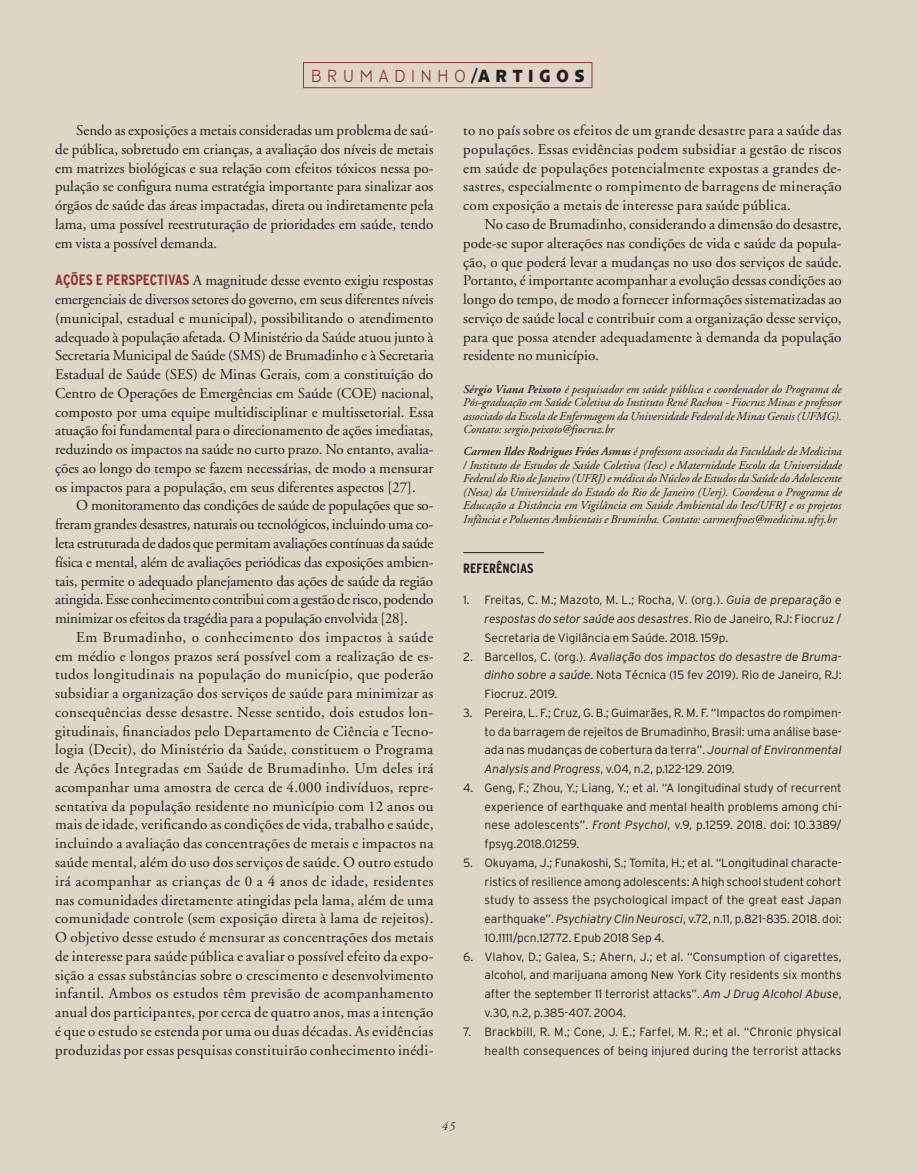
<style>
.page{position:relative;width:918px;height:1174px;background:#fff}
.page>*{position:absolute;margin:0;border:0;box-sizing:border-box;transform-origin:0 0}
.t1{font:300 18px "Anisette Petite";letter-spacing:.38em;color:#92342e;scale:.85 1}
.t2{font:15px/18.8px "Adobe Garamond";color:#231f20;text-align:justify}
.t3{font:700 condensed 13.5px "Interstate";color:#231f20}
.t4{font:300 12px/18.8px "Interstate";color:#231f20;text-align:justify}
.t5{font:italic 12px/13.5px "Adobe Garamond";color:#231f20;text-align:justify}
.s1{font-weight:700;color:#231f20}
.s2{font-family:"Interstate";font-weight:700;font-stretch:condensed;color:#92342e}
.s3{font-weight:600}
.s4{font-style:italic}
</style>
<div class="page">
<div style="left:13px;top:0;width:905px;height:1173px;background:#ded5c6"></div>
<div style="left:0;top:0;width:13px;height:1173px;background:#ded5c6"></div>
<div style="left:303px;top:62px;width:289px;height:26px;border:1px solid #92342e"></div>
<hr style="left:463px;top:552px;width:81px;height:1px;background:#231f20">
<p class="t1" style="left:311px;top:66px;width:323px">BRUMADINHO<span class="s1">/ARTIGOS</span></p>
<p class="t2" style="left:55px;top:121px;width:380px;text-indent:21px">Sendo as exposições a metais consideradas um problema de saú&shy;de pública, sobretudo em crianças, a avaliação dos níveis de metais em matrizes biológicas e sua relação com efeitos tóxicos nessa po&shy;pulação se configura numa estratégia importante para sinalizar aos órgãos de saúde das áreas impactadas, direta ou indiretamente pela lama, uma possível reestruturação de prioridades em saúde, tendo em vista a possível demanda.</p>
<p class="t2" style="left:55px;top:271px;width:380px"><span class="s2">AÇÕES E PERSPECTIVAS</span> A magnitude desse evento exigiu respostas emergenciais de diversos setores do governo, em seus diferentes níveis (municipal, estadual e municipal), possibilitando o atendimento adequado à população afetada. O Ministério da Saúde atuou junto à Secretaria Municipal de Saúde (SMS) de Brumadinho e à Secretaria Estadual de Saúde (SES) de Minas Gerais, com a constituição do Centro de Operações de Emergências em Saúde (COE) nacional, composto por uma equipe multidisciplinar e multissetorial. Essa atuação foi fundamental para o direcionamento de ações imediatas, reduzindo os impactos na saúde no curto prazo. No entanto, avalia&shy;ções ao longo do tempo se fazem necessárias, de modo a mensurar os impactos para a população, em seus diferentes aspectos [27].</p>
<p class="t2" style="left:55px;top:496px;width:380px;text-indent:21px">O monitoramento das condições de saúde de populações que so&shy;freram grandes desastres, naturais ou tecnológicos, incluindo uma co&shy;leta estruturada de dados que permitam avaliações contínuas da saúde física e mental, além de avaliações periódicas das exposições ambien&shy;tais, permite o adequado planejamento das ações de saúde da região atingida. Esse conhecimento contribui com a gestão de risco, podendo minimizar os efeitos da tragédia para a população envolvida [28].</p>
<p class="t2" style="left:55px;top:628px;width:380px;text-indent:21px">Em Brumadinho, o conhecimento dos impactos à saúde em médio e longos prazos será possível com a realização de es&shy;tudos longitudinais na população do município, que poderão subsidiar a organização dos serviços de saúde para minimizar as consequências desse desastre. Nesse sentido, dois estudos lon&shy;gitudinais, financiados pelo Departamento de Ciência e Tecno&shy;logia (Decit), do Ministério da Saúde, constituem o Programa de Ações Integradas em Saúde de Brumadinho. Um deles irá acompanhar uma amostra de cerca de 4.000 indivíduos, repre&shy;sentativa da população residente no município com 12 anos ou mais de idade, verificando as condições de vida, trabalho e saúde, incluindo a avaliação das concentrações de metais e impactos na saúde mental, além do uso dos serviços de saúde. O outro estudo irá acompanhar as crianças de 0 a 4 anos de idade, residentes nas comunidades diretamente atingidas pela lama, além de uma comunidade controle (sem exposição direta à lama de rejeitos).<br>O objetivo desse estudo é mensurar as concentrações dos metais de interesse para saúde pública e avaliar o possível efeito da expo&shy;sição a essas substâncias sobre o crescimento e desenvolvimento infantil. Ambos os estudos têm previsão de acompanhamento anual dos participantes, por cerca de quatro anos, mas a intenção é que o estudo se estenda por uma ou duas décadas. As evidências produzidas por essas pesquisas constituirão conhecimento inédi-</p>
<p class="t2" style="left:463px;top:121px;width:380px">to no país sobre os efeitos de um grande desastre para a saúde das populações. Essas evidências podem subsidiar a gestão de riscos em saúde de populações potencialmente expostas a grandes de&shy;sastres, especialmente o rompimento de barragens de mineração com exposição a metais de interesse para saúde pública.</p>
<p class="t2" style="left:463px;top:215px;width:380px;text-indent:21px">No caso de Brumadinho, considerando a dimensão do desastre, pode-se supor alterações nas condições de vida e saúde da popula&shy;ção, o que poderá levar a mudanças no uso dos serviços de saúde.<br>Portanto, é importante acompanhar a evolução dessas condições ao longo do tempo, de modo a fornecer informações sistematizadas ao serviço de saúde local e contribuir com a organização desse serviço, para que possa atender adequadamente à demanda da população residente no município.</p>
<p class="t5" style="left:463px;top:382px;width:380px"><span class="s3">Sérgio Viana Peixoto</span> é pesquisador em saúde pública e coordenador do Programa de Pós-graduação em Saúde Coletiva do Instituto René Rachou - Fiocruz Minas e professor associado da Escola de Enfermagem da Universidade Federal de Minas Gerais (UFMG).<br>Contato: sergio.peixoto@fiocruz.br</p>
<p class="t5" style="left:463px;top:445px;width:380px"><span class="s3">Carmen Ildes Rodrigues Fróes Asmus</span> é professora associada da Faculdade de Medicina / Instituto de Estudos de Saúde Coletiva (Iesc) e Maternidade Escola da Universidade Federal do Rio de Janeiro (UFRJ) e médica do Núcleo de Estudos da Saúde do Adolescente (Nesa) da Universidade do Estado do Rio de Janeiro (Uerj). Coordena o Programa de Educação a Distância em Vigilância em Saúde Ambiental do Iesc/UFRJ e os projetos Infância e Poluentes Ambientais e Bruminha. Contato: carmenfroes@medicina.ufrj.br</p>
<p class="t3" style="left:463px;top:560px;width:72px">REFERÊNCIAS</p>
<p class="t4" style="left:484px;top:590px;width:359px;text-indent:-21px">1. Freitas, C. M.; Mazoto, M. L.; Rocha, V. (org.). <span class="s4">Guia de preparação e respostas do setor saúde aos desastres</span>. Rio de Janeiro, RJ: Fiocruz / Secretaria de Vigilância em Saúde. 2018. 159p.</p>
<p class="t4" style="left:484px;top:646px;width:359px;text-indent:-21px">2. Barcellos, C. (org.). <span class="s4">Avaliação dos impactos do desastre de Bruma&shy;dinho sobre a saúde</span>. Nota Técnica (15 fev 2019). Rio de Janeiro, RJ:<br>Fiocruz. 2019.</p>
<p class="t4" style="left:484px;top:703px;width:359px;text-indent:-21px">3. Pereira, L. F.; Cruz, G. B.; Guimarães, R. M. F. “Impactos do rompimen&shy;to da barragem de rejeitos de Brumadinho, Brasil: uma análise base&shy;ada nas mudanças de cobertura da terra”. <span class="s4">Journal of Environmental Analysis and Progress</span>, v.04, n.2, p.122-129. 2019.</p>
<p class="t4" style="left:484px;top:778px;width:359px;text-indent:-21px">4. Geng, F.; Zhou, Y.; Liang, Y.; et al. “A longitudinal study of recurrent experience of earthquake and mental health problems among chi&shy;nese adolescents”. <span class="s4">Front Psychol</span>, v.9, p.1259. 2018. doi: 10.3389/ fpsyg.2018.01259.</p>
<p class="t4" style="left:484px;top:853px;width:359px;text-indent:-21px">5. Okuyama, J.; Funakoshi, S.; Tomita, H.; et al. “Longitudinal characte&shy;ristics of resilience among adolescents: A high school student cohort study to assess the psychological impact of the great east Japan earthquake”. <span class="s4">Psychiatry Clin Neurosci</span>, v.72, n.11, p.821-835. 2018. doi:<br>10.1111/pcn.12772. Epub 2018 Sep 4.</p>
<p class="t4" style="left:484px;top:946px;width:359px;text-indent:-21px">6. Vlahov, D.; Galea, S.; Ahern, J.; et al. “Consumption of cigarettes, alcohol, and marijuana among New York City residents six months after the september 11 terrorist attacks”. <span class="s4">Am J Drug Alcohol Abuse</span>, v.30, n.2, p.385-407. 2004.</p>
<p class="t4" style="left:463px;top:1021px;width:380px;text-align:right">7. Brackbill, R. M.; Cone, J. E.; Farfel, M. R.; et al. “Chronic physical health consequences of being injured during the terrorist attacks</p>
<p class="t5" style="left:442px;top:1119px;width:15px">45</p>
</div>
